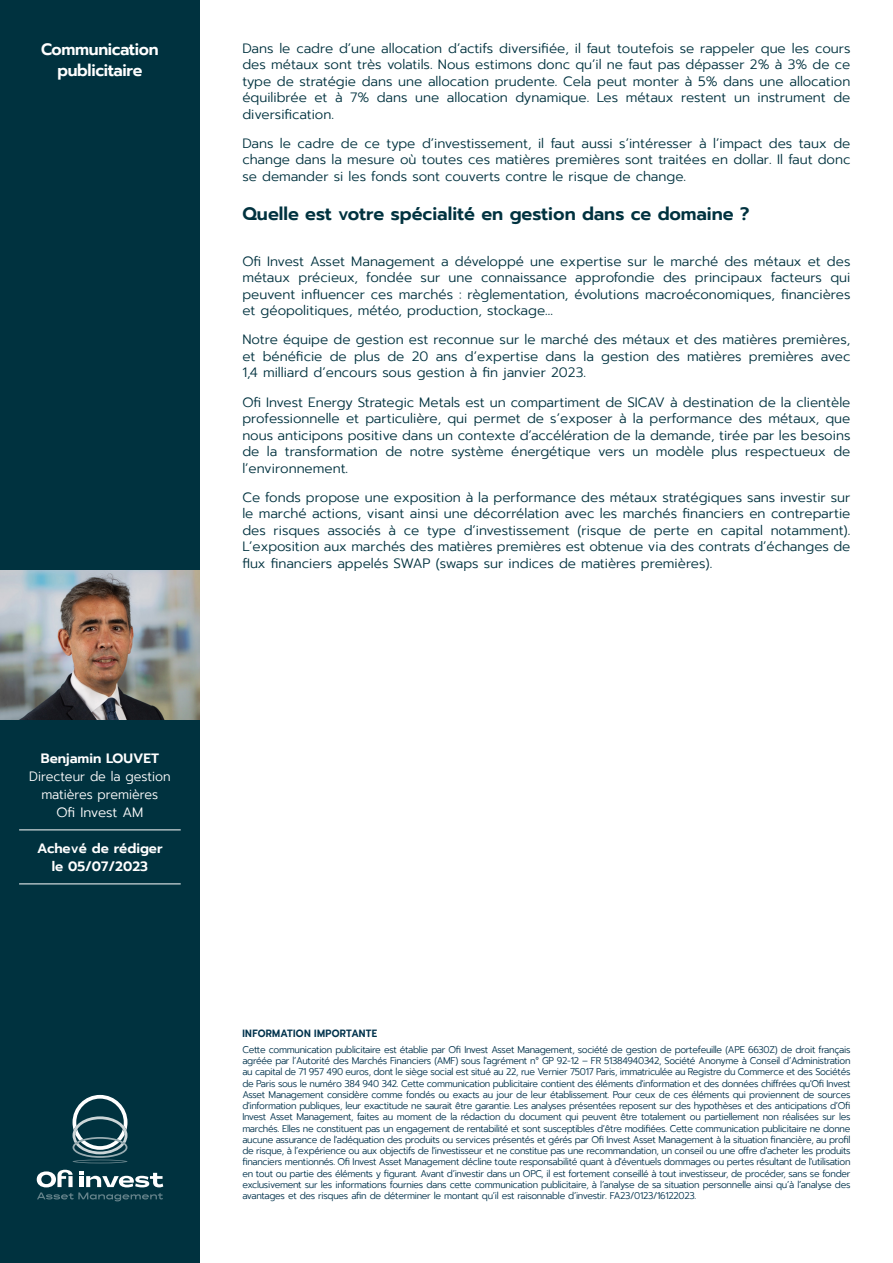
<style>
.page{position:relative;width:893px;height:1263px;background:#fff}
.page>*{position:absolute;margin:0;border:0;box-sizing:border-box;transform-origin:0 0}
.TEXTE_COURANT{font:600 18px "Prompt";color:#00323f}
.TEXTE_COURANT-2{font:600 16.5px/21px "Prompt";letter-spacing:-.02em;color:#fff;text-align:center}
.TEXTE_COURANT-3{font:300 13.5px/16.5px "Prompt";color:#00323f;text-align:justify}
.t1{font:600 13.5px/18px "Prompt";color:#fff;text-align:center}
.t2{font:300 13.5px/18px "Prompt";color:#fff;text-align:center;scale:.94 1}
.t3{font:300 13.5px "Prompt";color:#fff}
.Titre_de_section_de{font:600 10.5px "Prompt";letter-spacing:.025em;color:#00324c;scale:.92 1}
.Titre_de_section_de-2{font:300 9.75px/11.2px "Prompt";letter-spacing:-.03em;color:#00324c;text-align:justify;scale:.95 1}
</style>
<div class="page">
<div style="left:0;top:0;width:200px;height:1263px;background:#00323f"></div>
<hr style="left:19px;top:829px;width:162px;height:1px;background:#fff">
<hr style="left:19px;top:883px;width:162px;height:1px;background:#fff">
<svg style="left:37px;top:1170px;width:126px;height:31px"></svg>
<svg style="left:73px;top:1159px;width:54px;height:4px"></svg>
<hr style="left:75px;top:1160px;width:50px;height:2px;background:#fff;border-radius:50%">
<svg style="left:73px;top:1095px;width:54px;height:63px"></svg>
<img style="left:0;top:570px;width:200px;height:150px">
<p class="TEXTE_COURANT-2" style="left:41px;top:39px;width:119px">Communication publicitaire</p>
<p class="TEXTE_COURANT-3" style="left:242px;top:40px;width:610px">Dans le cadre d’une allocation d’actifs diversifiée, il faut toutefois se rappeler que les cours des métaux sont très volatils. Nous estimons donc qu’il ne faut pas dépasser 2% à 3% de ce type de stratégie dans une allocation prudente. Cela peut monter à 5% dans une allocation équilibrée et à 7% dans une allocation dynamique. Les métaux restent un instrument de diversification.</p>
<p class="TEXTE_COURANT-3" style="left:242px;top:135px;width:610px">Dans le cadre de ce type d’investissement, il faut aussi s’intéresser à l’impact des taux de change dans la mesure où toutes ces matières premières sont traitées en dollar. Il faut donc se demander si les fonds sont couverts contre le risque de change.</p>
<p class="TEXTE_COURANT" style="left:242px;top:200px;width:508px">Quelle est votre spécialité en gestion dans ce domaine ?</p>
<p class="TEXTE_COURANT-3" style="left:242px;top:253px;width:610px">Ofi Invest Asset Management a développé une expertise sur le marché des métaux et des métaux précieux, fondée sur une connaissance approfondie des principaux facteurs qui peuvent influencer ces marchés : règlementation, évolutions macroéconomiques, financières et géopolitiques, météo, production, stockage...</p>
<p class="TEXTE_COURANT-3" style="left:242px;top:331px;width:610px">Notre équipe de gestion est reconnue sur le marché des métaux et des matières premières, et bénéficie de plus de 20 ans d’expertise dans la gestion des matières premières avec 1,4 milliard d’encours sous gestion à fin janvier 2023.</p>
<p class="TEXTE_COURANT-3" style="left:242px;top:394px;width:610px">Ofi Invest Energy Strategic Metals est un compartiment de SICAV à destination de la clientèle professionnelle et particulière, qui permet de s’exposer à la performance des métaux, que nous anticipons positive dans un contexte d’accélération de la demande, tirée par les besoins de la transformation de notre système énergétique vers un modèle plus respectueux de l’environnement.</p>
<p class="TEXTE_COURANT-3" style="left:242px;top:489px;width:610px">Ce fonds propose une exposition à la performance des métaux stratégiques sans investir sur le marché actions, visant ainsi une décorrélation avec les marchés financiers en contrepartie des risques associés à ce type d’investissement (risque de perte en capital notamment).<br>L’exposition aux marchés des matières premières est obtenue via des contrats d’échanges de flux financiers appelés SWAP (swaps sur indices de matières premières).</p>
<p class="t1" style="left:41px;top:749px;width:120px">Benjamin LOUVET</p>
<p class="t2" style="left:29px;top:767px;width:152px">Directeur de la gestion matières premières</p>
<p class="t3" style="left:57px;top:803px;width:88px">Ofi Invest AM</p>
<p class="t1" style="left:37px;top:839px;width:127px">Achevé de rédiger le 05/07/2023</p>
<p class="Titre_de_section_de" style="left:242px;top:1026px;width:148px">INFORMATION IMPORTANTE</p>
<p class="Titre_de_section_de-2" style="left:242px;top:1044px;width:642px">Cette communication publicitaire est établie par Ofi Invest Asset Management, société de gestion de portefeuille (APE 6630Z) de droit français agréée par l’Autorité des Marchés Financiers (AMF) sous l'agrément n° GP 92-12 – FR 51384940342, Société Anonyme à Conseil d’Administration au capital de 71 957 490 euros, dont le siège social est situé au 22, rue Vernier 75017 Paris, immatriculée au Registre du Commerce et des Sociétés de Paris sous le numéro 384 940 342. Cette communication publicitaire contient des éléments d'information et des données chiffrées qu'Ofi Invest Asset Management considère comme fondés ou exacts au jour de leur établissement. Pour ceux de ces éléments qui proviennent de sources d'information publiques, leur exactitude ne saurait être garantie. Les analyses présentées reposent sur des hypothèses et des anticipations d’Ofi Invest Asset Management, faites au moment de la rédaction du document qui peuvent être totalement ou partiellement non réalisées sur les marchés. Elles ne constituent pas un engagement de rentabilité et sont susceptibles d’être modifiées. Cette communication publicitaire ne donne aucune assurance de l'adéquation des produits ou services présentés et gérés par Ofi Invest Asset Management à la situation financière, au profil de risque, à l’expérience ou aux objectifs de l'investisseur et ne constitue pas une recommandation, un conseil ou une offre d'acheter les produits financiers mentionnés. Ofi Invest Asset Management décline toute responsabilité quant à d'éventuels dommages ou pertes résultant de l'utilisation en tout ou partie des éléments y figurant. Avant d’investir dans un OPC, il est fortement conseillé à tout investisseur, de procéder, sans se fonder exclusivement sur les informations fournies dans cette communication publicitaire, à l’analyse de sa situation personnelle ainsi qu’à l’analyse des avantages et des risques afin de déterminer le montant qu’il est raisonnable d’investir. FA23/0123/16122023.</p>
</div>
